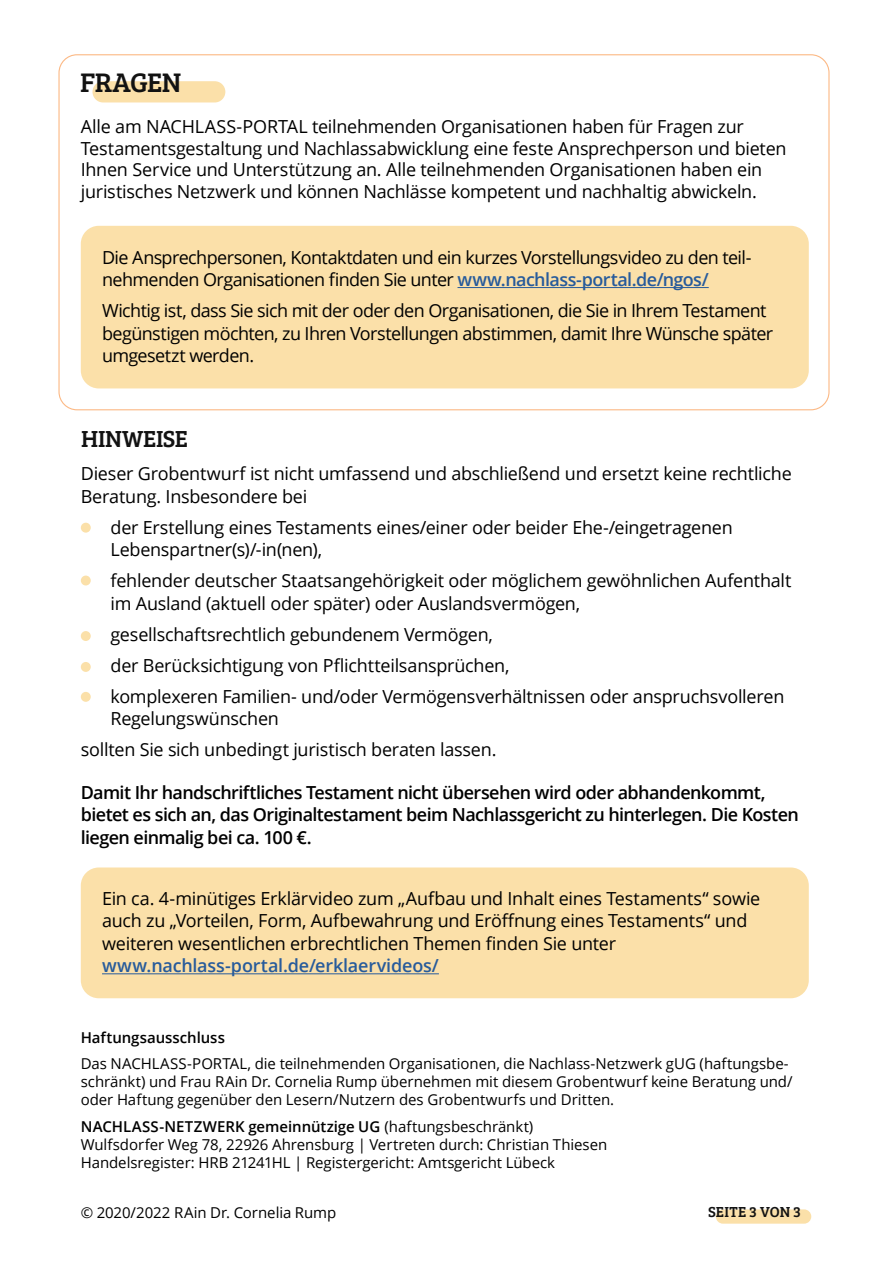
<style>
.page{position:relative;width:893px;height:1263px;background:#fff}
.page>*{position:absolute;margin:0;border:0;box-sizing:border-box;transform-origin:0 0}
.t1{font:27.75px "Bree Serif";letter-spacing:-.015em;color:#121212}
.t2{font:24px "Bree Serif";letter-spacing:-.015em;color:#121212}
.t3{font:18px/22.5px "Open Sans";letter-spacing:-.015em;color:#000}
.t4{font:18px/22.5px "Open Sans";letter-spacing:-.035em;color:#000}
.t5{font:600 18px/22.5px "Open Sans";letter-spacing:-.035em;color:#000}
.t6{font:600 18px "Open Sans";letter-spacing:-.01em;color:#275b9b}
.t7{font:15px/18px "Open Sans";letter-spacing:-.005em;color:#000}
.t8{font:600 15px "Open Sans";letter-spacing:-.005em;color:#000}
.t9{font:15px "Bree Serif";letter-spacing:.01em;color:#121212}
.s1{font-weight:600;color:#275b9b}
.s2{font-weight:600}
</style>
<div class="page">
<div style="left:716px;top:1209px;width:95px;height:15px;background:#fbe0a9;border-radius:7px"></div>
<div style="left:81px;top:867px;width:728px;height:131px;background:#fbe0a9;border-radius:18px"></div>
<hr style="left:102px;top:973px;width:337px;height:1px;background:#275b9b">
<div style="left:81px;top:523px;width:10px;height:10px;background:#fbe0a9;border-radius:50%"></div>
<div style="left:81px;top:576px;width:10px;height:9px;background:#fbe0a9;border-radius:50%"></div>
<div style="left:81px;top:631px;width:10px;height:10px;background:#fbe0a9;border-radius:50%"></div>
<div style="left:81px;top:662px;width:10px;height:10px;background:#fbe0a9;border-radius:50%"></div>
<div style="left:81px;top:692px;width:10px;height:10px;background:#fbe0a9;border-radius:50%"></div>
<div style="left:81px;top:226px;width:728px;height:162px;background:#fbe0a9;border-radius:18px"></div>
<hr style="left:457px;top:287px;width:252px;height:1px;background:#275b9b">
<div style="left:92px;top:81px;width:133px;height:21px;background:#fbe0a9;border-radius:11px"></div>
<h1 class="t1" style="left:80px;top:62px;width:103px">FRAGEN</h1>
<p class="t3" style="left:81px;top:115px;width:707px;line-height:21.6px">Alle am NACHLASS-PORTAL teilnehmenden Organisationen haben für Fragen zur Testamentsgestaltung und Nachlassabwicklung eine feste Ansprechperson und bieten Ihnen Service und Unterstützung an. Alle teilnehmenden Organisationen haben ein juristisches Netzwerk und können Nachlässe kompetent und nachhaltig abwickeln.</p>
<p class="t4" style="left:102px;top:245px;width:651px">Die Ansprechpersonen, Kontaktdaten und ein kurzes Vorstellungsvideo zu den teil&shy;nehmenden Organisationen finden Sie unter <span class="s1">www.nachlass-portal.de/ngos/</span></p>
<p class="t4" style="left:102px;top:299px;width:673px">Wichtig ist, dass Sie sich mit der oder den Organisationen, die Sie in Ihrem Testament begünstigen möchten, zu Ihren Vorstellungen abstimmen, damit Ihre Wünsche später umgesetzt werden.</p>
<h2 class="t2" style="left:81px;top:421px;width:108px">HINWEISE</h2>
<p class="t3" style="left:81px;top:462px;width:712px">Dieser Grobentwurf ist nicht umfassend und abschließend und ersetzt keine rechtliche<br>Beratung. Insbesondere bei</p>
<p class="t3" style="left:111px;top:515px;width:624px">der Erstellung eines Testaments eines/einer oder beider Ehe-/eingetragenen<br>Lebenspartner(s)/-in(nen),</p>
<p class="t3" style="left:111px;top:569px;width:682px">fehlender deutscher Staatsangehörigkeit oder möglichem gewöhnlichen Aufenthalt im Ausland (aktuell oder später) oder Auslandsvermögen,</p>
<p class="t3" style="left:111px;top:618px;width:675px;line-height:31px">gesellschaftsrechtlich gebundenem Vermögen,<br>der Berücksichtigung von Pflichtteilsansprüchen,<br>komplexeren Familien- und/oder Vermögensverhältnissen oder anspruchsvolleren</p>
<p class="t3" style="left:81px;top:703px;width:417px;line-height:31px;text-indent:30px">Regelungswünschen<br>sollten Sie sich unbedingt juristisch beraten lassen.</p>
<p class="t5" style="left:81px;top:780px;width:720px">Damit Ihr handschriftliches Testament nicht übersehen wird oder abhandenkommt, bietet es sich an, das Originaltestament beim Nachlassgericht zu hinterlegen. Die Kosten liegen einmalig bei ca. 100 €.</p>
<p class="t3" style="left:102px;top:887px;width:660px">Ein ca. 4-minütiges Erklärvideo zum „Aufbau und Inhalt eines Testaments“ sowie auch zu „Vorteilen, Form, Aufbewahrung und Eröffnung eines Testaments“ und weiteren wesentlichen erbrechtlichen Themen finden Sie unter</p>
<p class="t6" style="left:102px;top:953px;width:338px">www.nachlass-portal.de/erklaervideos/</p>
<p class="t8" style="left:81px;top:1027px;width:146px">Haftungsausschluss</p>
<p class="t7" style="left:81px;top:1054px;width:713px">Das NACHLASS-PORTAL, die teilnehmenden Organisationen, die Nachlass-Netzwerk gUG (haftungsbe&shy;schränkt) und Frau RAin Dr. Cornelia Rump übernehmen mit diesem Grobentwurf keine Beratung und/ oder Haftung gegenüber den Lesern/Nutzern des Grobentwurfs und Dritten.</p>
<p class="t7" style="left:81px;top:1117px;width:528px"><span class="s2">NACHLASS-NETZWERK gemeinnützige UG</span> (haftungsbeschränkt)<br>Wulfsdorfer Weg 78, 22926 Ahrensburg | Vertreten durch: Christian Thiesen<br>Handelsregister: HRB 21241HL | Registergericht: Amtsgericht Lübeck</p>
<p class="t7" style="left:81px;top:1203px;width:257px">© 2020/2022 RAin Dr. Cornelia Rump</p>
<p class="t9" style="left:708px;top:1200px;width:95px">SEITE 3 VON 3</p>
</div>
